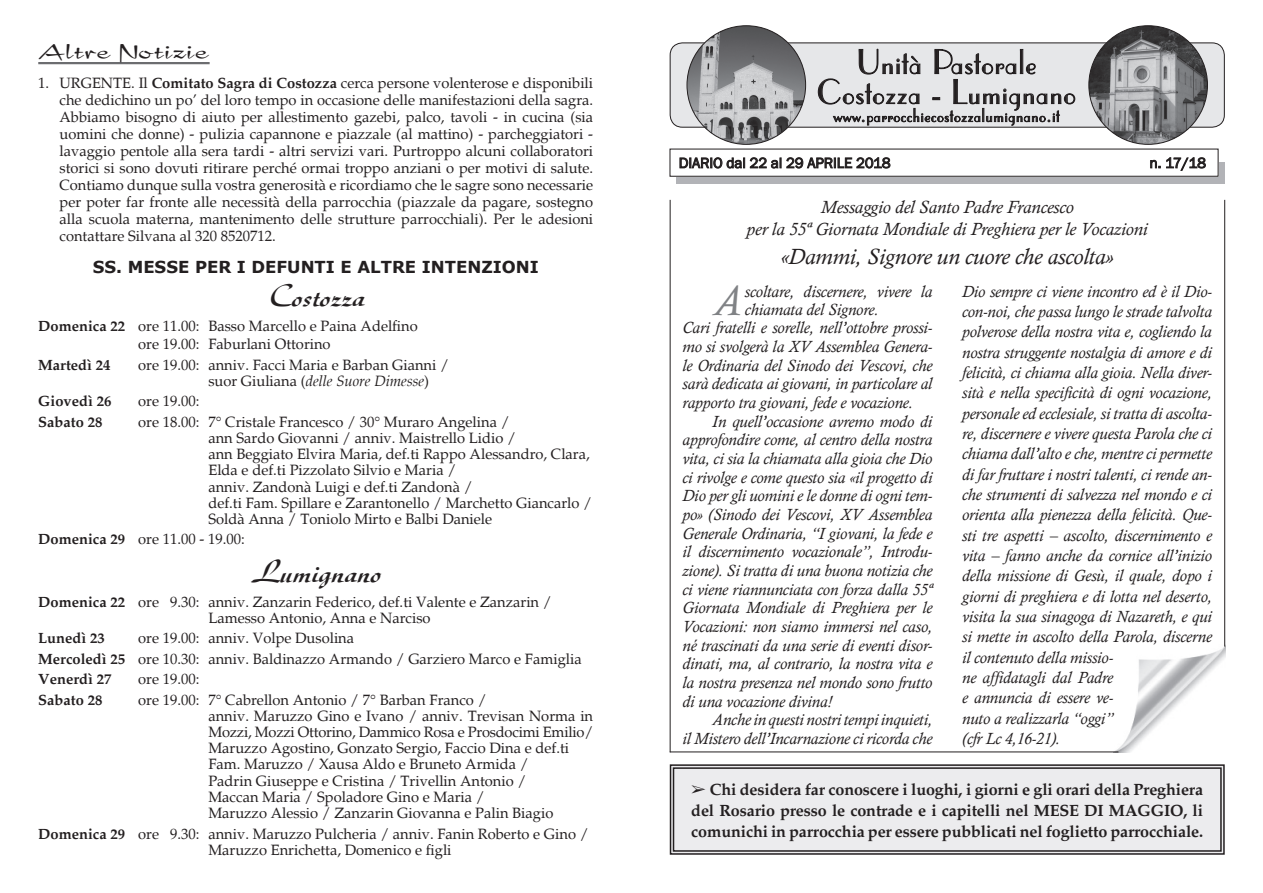
<style>
.page{position:relative;width:1263px;height:893px;background:#fff}
.page>*{position:absolute;margin:0;border:0;box-sizing:border-box;transform-origin:0 0}
.t1{font:italic 43.2px "Calisto";color:#808285}
.t2{font:33px "Parisian BT";letter-spacing:.03em;color:#231f20}
.t3{font:500 33px "Diskus D";color:#231f20}
.t4{font:24px "New Day Script";color:#231f20}
.t5{font:italic 22.5px "Calisto";color:#231f20}
.t6{font:italic 18px "Calisto";color:#231f20}
.t7{font:18px "Parisian BT";letter-spacing:.04em;color:#231f20}
.t8{font:italic 16.5px/20.4px "Calisto";color:#231f20}
.t9{font:700 16.5px/21px "Palatino";letter-spacing:-.01em;color:#231f20;text-align:justify}
.t10{font:700 16.5px "Verdana";color:#231f20}
.t11{font:15px/17px "Palatino";color:#231f20}
.t12{font:700 15px "Palatino";color:#231f20}
.t13{font:15px "Franklin Gothic";color:#231f20}
.t14{font:italic 15px "Palatino";color:#231f20}
.s1{font-weight:700}
.s2{font-style:normal}
</style>
<div class="page">
<img style="left:1115px;top:644px;width:111px;height:108px">
<svg style="left:676px;top:162px;width:549px;height:21px;background:#a5a6a9"></svg>
<div style="left:670px;top:149px;width:548px;height:27px;background:#fff"></div>
<svg style="left:680px;top:158px;width:101px;height:10px"></svg>
<svg style="left:787px;top:158px;width:103px;height:10px"></svg>
<svg style="left:1150px;top:160px;width:10px;height:8px"></svg>
<svg style="left:1166px;top:158px;width:39px;height:13px"></svg>
<div style="left:670px;top:43px;width:554px;height:84px;background:#e6e7e9;border-radius:12px"></div>
<svg style="left:817px;top:48px;width:259px;height:78px"></svg>
<div style="left:670px;top:43px;width:555px;height:85px;border:1px solid #231f20;border-radius:12px"></div>
<img style="left:687px;top:26px;width:119px;height:118px;border-radius:58px">
<img style="left:1089px;top:26px;width:118px;height:118px;border-radius:59px">
<hr style="left:38px;top:62px;width:172px;height:2px;background:#6c6d70">
<div style="left:669px;top:764px;width:556px;height:91px;background:#ececee"></div>
<div style="left:673px;top:767px;width:549px;height:85px;border:1px solid #231f20"></div>
<hr style="left:670px;top:751px;width:448px;height:1px;background:#231f20">
<hr style="left:670px;top:200px;width:1px;height:552px;background:#231f20">
<hr style="left:1224px;top:200px;width:1px;height:447px;background:#231f20">
<svg style="left:692px;top:785px;width:13px;height:8px"></svg>
<p class="t4" style="left:38px;top:38px;width:173px">Altre Notizie</p>
<p class="t11" style="left:60px;top:75px;width:535px;text-align:justify;text-indent:-21px">1. URGENTE. Il <span class="s1">Comitato Sagra di Costozza</span> cerca persone volenterose e disponibili che dedichino un po’ del loro tempo in occasione delle manifestazioni della sagra.<br>Abbiamo bisogno di aiuto per allestimento gazebi, palco, tavoli - in cucina (sia uomini che donne) - pulizia capannone e piazzale (al mattino) - parcheggiatori - lavaggio pentole alla sera tardi - altri servizi vari. Purtroppo alcuni collaboratori storici si sono dovuti ritirare perché ormai troppo anziani o per motivi di salute.<br>Contiamo dunque sulla vostra generosità e ricordiamo che le sagre sono necessarie per poter far fronte alle necessità della parrocchia (piazzale da pagare, sostegno alla scuola materna, mantenimento delle strutture parrocchiali). Per le adesioni contattare Silvana al 320 8520712.</p>
<p class="t10" style="left:93px;top:255px;width:448px">SS. MESSE PER I DEFUNTI E ALTRE INTENZIONI</p>
<p class="t3" style="left:267px;top:278px;width:98px">Costozza</p>
<p class="t11" style="left:38px;top:318px;width:381px"><span class="s1">Domenica 22</span> ore 11.00: Basso Marcello e Paina Adelfino</p>
<p class="t11" style="left:138px;top:336px;width:194px">ore 19.00: Faburlani Ottorino</p>
<p class="t12" style="left:38px;top:356px;width:74px">Martedì 24</p>
<p class="t11" style="left:138px;top:356px;width:312px">ore 19.00: anniv. Facci Maria e Barban Gianni /</p>
<p class="t14" style="left:208px;top:372px;width:222px"><span class="s2">suor Giuliana (</span>delle Suore Dimesse<span class="s2">)</span></p>
<p class="t12" style="left:38px;top:392px;width:75px">Giovedì 26</p>
<p class="t11" style="left:138px;top:393px;width:63px">ore 19.00:</p>
<p class="t12" style="left:38px;top:413px;width:66px">Sabato 28</p>
<p class="t11" style="left:138px;top:414px;width:373px">ore 18.00: 7° Cristale Francesco / 30° Muraro Angelina /</p>
<p class="t11" style="left:208px;top:430px;width:309px">ann Sardo Giovanni / anniv. Maistrello Lidio /</p>
<p class="t11" style="left:208px;top:446px;width:383px;line-height:16.2px">ann Beggiato Elvira Maria, def.ti Rappo Alessandro, Clara,<br>Elda e def.ti Pizzolato Silvio e Maria /</p>
<p class="t11" style="left:208px;top:478px;width:266px">anniv. Zandonà Luigi e def.ti Zandonà /</p>
<p class="t11" style="left:208px;top:495px;width:385px;line-height:16.2px">def.ti Fam. Spillare e Zarantonello / Marchetto Giancarlo /<br>Soldà Anna / Toniolo Mirto e Balbi Daniele</p>
<p class="t11" style="left:38px;top:531px;width:208px"><span class="s1">Domenica 29</span> ore 11.00 - 19.00:</p>
<p class="t3" style="left:251px;top:553px;width:132px">Lumignano</p>
<p class="t11" style="left:38px;top:593px;width:515px"><span class="s1">Domenica 22</span> ore 9.30: anniv. Zanzarin Federico, def.ti Valente e Zanzarin /</p>
<p class="t11" style="left:208px;top:610px;width:224px">Lamesso Antonio, Anna e Narciso</p>
<p class="t12" style="left:38px;top:629px;width:68px">Lunedì 23</p>
<p class="t11" style="left:138px;top:630px;width:217px">ore 19.00: anniv. Volpe Dusolina</p>
<p class="t11" style="left:38px;top:650px;width:545px"><span class="s1">Mercoledì 25</span> ore 10.30: anniv. Baldinazzo Armando / Garziero Marco e Famiglia</p>
<p class="t12" style="left:38px;top:670px;width:75px">Venerdì 27</p>
<p class="t11" style="left:138px;top:671px;width:63px">ore 19.00:</p>
<p class="t12" style="left:38px;top:691px;width:66px">Sabato 28</p>
<p class="t11" style="left:138px;top:691px;width:350px">ore 19.00: 7° Cabrellon Antonio / 7° Barban Franco /</p>
<p class="t11" style="left:208px;top:708px;width:386px;line-height:16.2px">anniv. Maruzzo Gino e Ivano / anniv. Trevisan Norma in<br>Mozzi, Mozzi Ottorino, Dammico Rosa e Prosdocimi Emilio/</p>
<p class="t11" style="left:208px;top:740px;width:362px;line-height:16.2px">Maruzzo Agostino, Gonzato Sergio, Faccio Dina e def.ti<br>Fam. Maruzzo / Xausa Aldo e Bruneto Armida /</p>
<p class="t11" style="left:208px;top:772px;width:319px">Padrin Giuseppe e Cristina / Trivellin Antonio /</p>
<p class="t11" style="left:208px;top:789px;width:278px">Maccan Maria / Spoladore Gino e Maria /</p>
<p class="t11" style="left:208px;top:805px;width:346px">Maruzzo Alessio / Zanzarin Giovanna e Palin Biagio</p>
<p class="t11" style="left:208px;top:826px;width:382px;line-height:16.2px;text-indent:-170px"><span class="s1">Domenica 29</span> ore 9.30: anniv. Maruzzo Pulcheria / anniv. Fanin Roberto e Gino /<br>Maruzzo Enrichetta, Domenico e figli</p>
<p class="t2" style="left:857px;top:41px;width:180px">Unità Pastorale</p>
<p class="t2" style="left:817px;top:71px;width:260px">Costozza - Lumignano</p>
<p class="t7" style="left:833px;top:104px;width:228px">www.parrocchiecostozzalumignano.it</p>
<p class="t13" style="left:679px;top:154px;width:213px">DIARIO dal 22 al 29 APRILE 2018</p>
<p class="t13" style="left:1149px;top:154px;width:58px">n. 17/18</p>
<p class="t6" style="left:821px;top:196px;width:254px">Messaggio del Santo Padre Francesco</p>
<p class="t6" style="left:747px;top:219px;width:403px">per la 55ª Giornata Mondiale di Preghiera per le Vocazioni</p>
<p class="t5" style="left:781px;top:243px;width:334px">«Dammi, Signore un cuore che ascolta»</p>
<p class="t1" style="left:714px;top:275px;width:30px">A</p>
<p class="t8" style="left:745px;top:282px;width:189px;line-height:18px">scoltare, discernere, vivere la chiamata del Signore.</p>
<p class="t8" style="left:682px;top:318px;width:251px;line-height:18.6px;text-align:justify">Cari fratelli e sorelle, nell’ottobre prossi&shy;mo si svolgerà la XV Assemblea Genera&shy;le Ordinaria del Sinodo dei Vescovi, che sarà dedicata ai giovani, in particolare al rapporto tra giovani, fede e vocazione.</p>
<p class="t8" style="left:682px;top:412px;width:251px;line-height:18.6px;text-align:justify;text-indent:30px">In quell’occasione avremo modo di approfondire come, al centro della nostra vita, ci sia la chiamata alla gioia che Dio ci rivolge e come questo sia «il progetto di Dio per gli uomini e le donne di ogni tem&shy;po» (Sinodo dei Vescovi, XV Assemblea Generale Ordinaria, “I giovani, la fede e il discernimento vocazionale”, Introdu&shy;zione). Si tratta di una buona notizia che ci viene riannunciata con forza dalla 55ª Giornata Mondiale di Preghiera per le Vocazioni: non siamo immersi nel caso, né trascinati da una serie di eventi disor&shy;dinati, ma, al contrario, la nostra vita e la nostra presenza nel mondo sono frutto di una vocazione divina!</p>
<p class="t8" style="left:682px;top:711px;width:251px;line-height:18.6px;text-align:right">Anche in questi nostri tempi inquieti,<br>il Mistero dell’Incarnazione ci ricorda che</p>
<p class="t8" style="left:962px;top:281px;width:251px">Dio sempre ci viene incontro ed è il Dio&shy;con-noi, che passa lungo le strade talvolta polverose della nostra vita e, cogliendo la nostra struggente nostalgia di amore e di felicità, ci chiama alla gioia. Nella diver&shy;sità e nella specificità di ogni vocazione, personale ed ecclesiale, si tratta di ascolta&shy;re, discernere e vivere questa Parola che ci chiama dall’alto e che, mentre ci permette di far fruttare i nostri talenti, ci rende an&shy;che strumenti di salvezza nel mondo e ci orienta alla pienezza della felicità. Que&shy;sti tre aspetti – ascolto, discernimento e vita – fanno anche da cornice all’inizio della missione di Gesù, il quale, dopo i giorni di preghiera e di lotta nel deserto, visita la sua sinagoga di Nazareth, e qui si mette in ascolto della Parola, discerne il contenuto della missio-<br>ne affidatagli dal Padre<br>e annuncia di essere ve-<br>nuto a realizzarla “oggi”<br>(cfr Lc 4,16-21).</p>
<p class="t9" style="left:691px;top:779px;width:513px;text-indent:19px">Chi desidera far conoscere i luoghi, i giorni e gli orari della Preghiera del Rosario presso le contrade e i capitelli nel MESE DI MAGGIO, li comunichi in parrocchia per essere pubblicati nel foglietto parrocchiale.</p>
</div>
